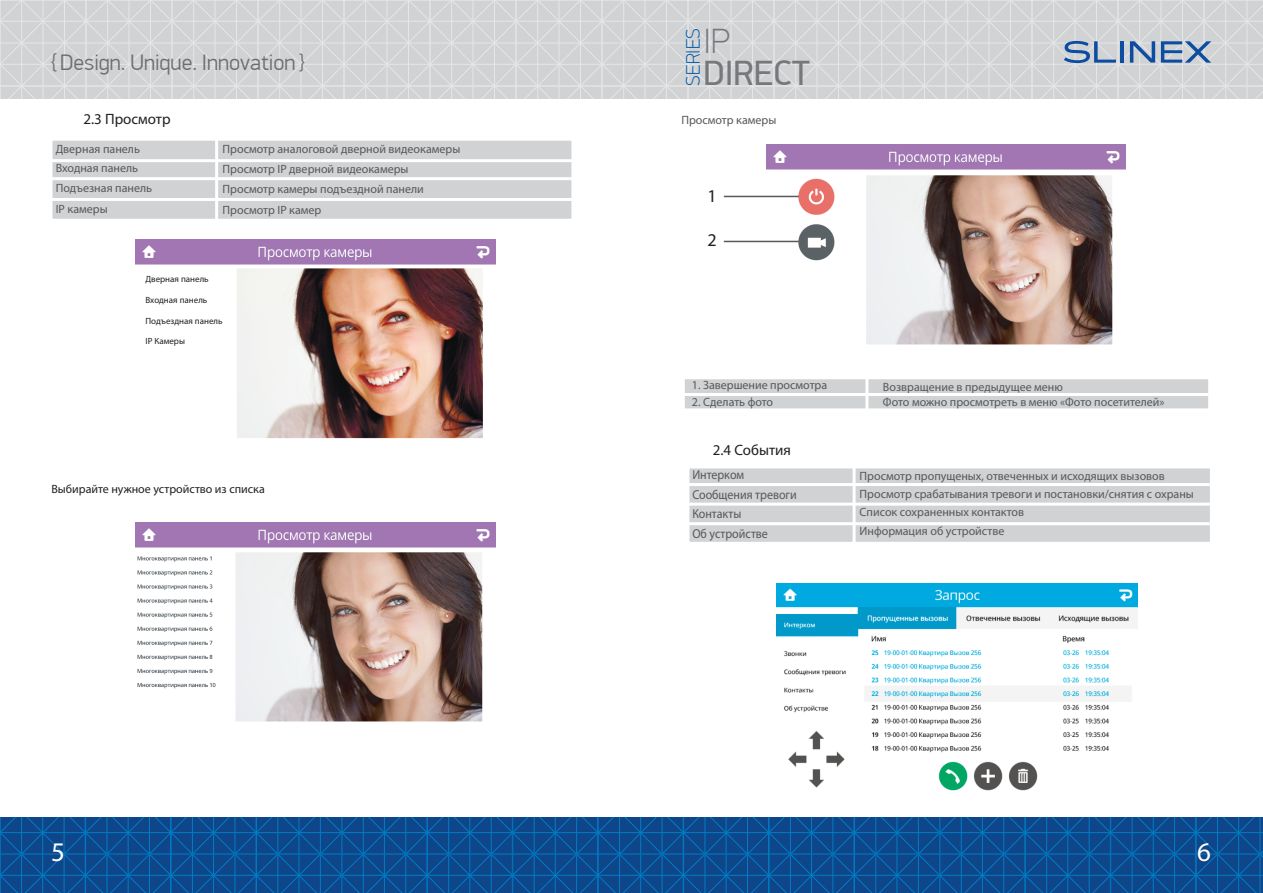
<style>
.page{position:relative;width:1263px;height:893px;background:#fff}
.page>*{position:absolute;margin:0;border:0;box-sizing:border-box;transform-origin:0 0}
.t1{font:35.25px "PF Din Display Pro";color:#76787b}
.t2{font:100 35.25px "PF Din Display Pro";color:#76787b}
.t3{font:27px "Myriad Pro";color:#fff}
.t4{font:300 22.5px "PF Din Display Pro";color:#6c6d70}
.t5{font:100 19.65px "PF Din Display Pro";color:#015aaa}
.t6{font:18px "Myriad Pro";color:#231f20}
.t7{font:15px "Myriad Pro";color:#231f20}
.t8{font:13.05px/19.5px "Myriad Pro";color:#57585a;scale:.92 1}
.t9{font:12px/19.5px "Myriad Pro";color:#57585a}
.t10{font:12px "Myriad Pro";color:#231f20}
.t11{font:9px "Myriad Pro";color:#231f20}
</style>
<div class="page">
<svg style="left:1px;top:818px;width:1262px;height:75px;background:#0c4d91"></svg>
<svg style="left:0;top:0;width:1263px;height:98px;background:#d4d5d7"></svg>
<svg style="left:1064px;top:41px;width:52px;height:22px"></svg>
<hr style="left:1120px;top:41px;width:4px;height:22px;background:#0d4da1">
<svg style="left:1130px;top:41px;width:25px;height:22px"></svg>
<svg style="left:1161px;top:41px;width:50px;height:22px"></svg>
<div style="left:50px;top:138px;width:524px;height:84px;background:#d1d2d4;border:3px solid #fff"></div>
<hr style="left:51px;top:198px;width:522px;height:3px;background:#fff">
<hr style="left:51px;top:177px;width:522px;height:3px;background:#fff">
<hr style="left:51px;top:137px;width:522px;height:3px;background:#fff">
<hr style="left:215px;top:140px;width:3px;height:86px;background:#fff">
<img style="left:237px;top:268px;width:246px;height:171px">
<div style="left:686px;top:465px;width:527px;height:80px;background:#d1d2d4;border:3px solid #fff"></div>
<hr style="left:688px;top:522px;width:522px;height:3px;background:#fff">
<hr style="left:688px;top:503px;width:522px;height:3px;background:#fff">
<hr style="left:688px;top:483px;width:522px;height:3px;background:#fff">
<hr style="left:852px;top:467px;width:3px;height:176px;background:#fff">
<img style="left:777px;top:583px;width:361px;height:208px">
<hr style="left:51px;top:159px;width:522px;height:3px;background:#fff">
<img style="left:766px;top:175px;width:347px;height:170px">
<img style="left:136px;top:547px;width:359px;height:175px">
<hr style="left:724px;top:196px;width:75px;height:1px;background:#57585a">
<hr style="left:724px;top:241px;width:75px;height:1px;background:#57585a">
<div style="left:682px;top:376px;width:529px;height:37px;background:#d1d2d4;border:3px solid #fff"></div>
<hr style="left:683px;top:408px;width:568px;height:3px;background:#fff">
<hr style="left:683px;top:393px;width:526px;height:3px;background:#fff">
<hr style="left:865px;top:378px;width:3px;height:83px;background:#fff">
<img style="left:136px;top:522px;width:359px;height:25px">
<img style="left:766px;top:145px;width:360px;height:25px">
<img style="left:136px;top:240px;width:359px;height:25px">
<h3 class="t4" style="left:51px;top:49px;width:255px">{ Design. Unique. Innovation }</h3>
<p class="t7" style="left:83px;top:111px;width:89px">2.3 Просмотр</p>
<p class="t9" style="left:56px;top:139px;width:98px">Дверная панель<br>Входная панель<br>Подъезная панель</p>
<p class="t9" style="left:56px;top:199px;width:53px">IP камеры</p>
<p class="t9" style="left:223px;top:140px;width:239px">Просмотр аналоговой дверной видеокамеры<br>Просмотр IP дверной видеокамеры<br>Просмотр камеры подъездной панели</p>
<p class="t9" style="left:223px;top:200px;width:100px">Просмотр IP камер</p>
<p class="t11" style="left:146px;top:274px;width:65px">Дверная панель</p>
<p class="t11" style="left:146px;top:295px;width:63px">Входная панель</p>
<p class="t11" style="left:146px;top:316px;width:79px">Подъездная панель</p>
<p class="t11" style="left:146px;top:336px;width:41px">IP Камеры</p>
<p class="t10" style="left:51px;top:482px;width:215px">Выбирайте нужное устройство из списка</p>
<h3 class="t5" style="left:682px;top:86px;width:59px;rotate:-90deg">SERIES</h3>
<h1 class="t2" style="left:703px;top:21px;width:28px">IP</h1>
<h1 class="t1" style="left:703px;top:52px;width:108px">DIRECT</h1>
<p class="t9" style="left:681px;top:111px;width:96px">Просмотр камеры</p>
<h3 class="t6" style="left:707px;top:186px;width:11px">1</h3>
<h3 class="t6" style="left:707px;top:230px;width:11px">2</h3>
<p class="t9" style="left:692px;top:376px;width:137px">1. Завершение просмотра</p>
<p class="t9" style="left:692px;top:392px;width:83px">2. Сделать фото</p>
<p class="t7" style="left:713px;top:441px;width:80px">2.4 События</p>
<p class="t9" style="left:883px;top:379px;width:283px;line-height:15px">Возвращение в предыдущее меню<br>Фото можно просмотреть в меню «Фото посетителей»</p>
<p class="t8" style="left:692px;top:466px;width:115px">Интерком<br>Сообщения тревоги<br>Контакты<br>Об устройстве</p>
<p class="t9" style="left:860px;top:467px;width:336px;line-height:18px">Просмотр пропущеных, отвеченных и исходящих вызовов<br>Просмотр срабатывания тревоги и постановки/снятия с охраны<br>Список сохраненных контактов</p>
<p class="t9" style="left:860px;top:522px;width:146px">Информация об устройстве</p>
<h2 class="t3" style="left:51px;top:837px;width:15px">5</h2>
<h2 class="t3" style="left:1197px;top:837px;width:15px">6</h2>
</div>
